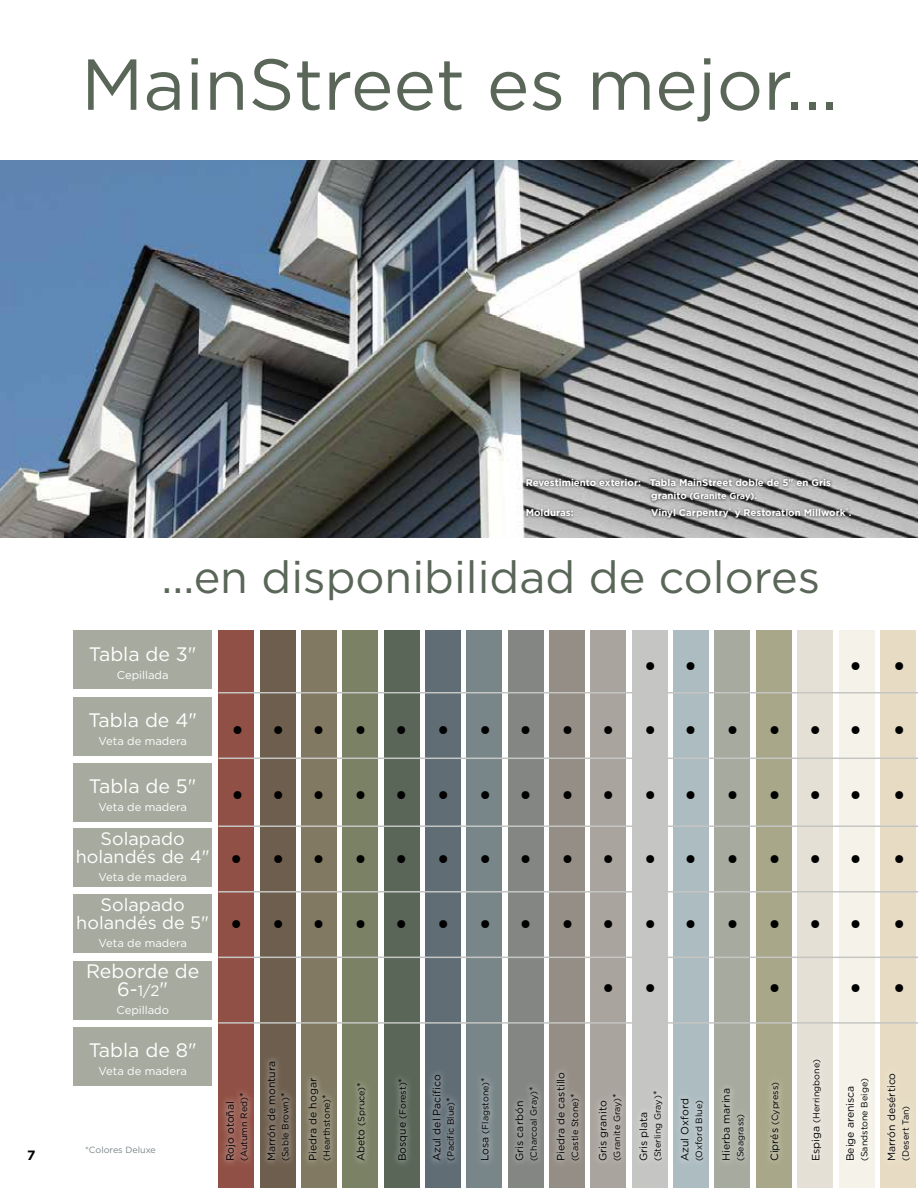
<style>
.page{position:relative;width:918px;height:1188px;background:#fff}
.page>*{position:absolute;margin:0;border:0;box-sizing:border-box;transform-origin:0 0}
.t1{font:72px "Gotham";color:#596658}
.t2{font:45px "Gotham";color:#596658}
.t3{font:36px "Helvetica Neue";color:#000}
.t4{font:19.5px/18px "Gotham";color:#fff;text-align:center}
.t5{font:18px/18px "Gotham";color:#fff;text-align:center}
.t6{font:700 13.5px "Gotham";color:#000}
.t7{font:11.25px "Gotham";color:#fff}
.t8{font:10.5px "Gotham";color:#000}
.t9{font:700 9.75px "Gotham";color:#fff}
.t10{font:9px "Gotham";color:#000}
.t11{font:700 9px "Gotham";color:#fff}
.t12{font:9px "Gotham";color:#798689}
.s1{font-size:9.75px}
.s2{font-size:15px}
.s3{font-size:10.5px}
</style>
<div class="page">
<div style="left:218px;top:630px;width:36px;height:558px;background:#915045"></div>
<div style="left:466px;top:630px;width:36px;height:558px;background:#798689"></div>
<div style="left:301px;top:630px;width:36px;height:558px;background:#817961"></div>
<div style="left:549px;top:630px;width:36px;height:558px;background:#948e86"></div>
<div style="left:384px;top:630px;width:36px;height:558px;background:#596658"></div>
<div style="left:632px;top:630px;width:36px;height:558px;background:#c5c6c3"></div>
<div style="left:260px;top:630px;width:36px;height:558px;background:#6d5e4e"></div>
<div style="left:508px;top:630px;width:36px;height:558px;background:#838683"></div>
<div style="left:342px;top:630px;width:36px;height:558px;background:#7a8164"></div>
<div style="left:591px;top:630px;width:35px;height:558px;background:#a9a49d"></div>
<div style="left:425px;top:630px;width:36px;height:558px;background:#606d75"></div>
<div style="left:673px;top:630px;width:36px;height:558px;background:#adbcc1"></div>
<div style="left:715px;top:630px;width:35px;height:558px;background:#a7aa9e"></div>
<div style="left:756px;top:630px;width:36px;height:558px;background:#a8a789"></div>
<div style="left:797px;top:630px;width:36px;height:558px;background:#e5e0d6"></div>
<div style="left:839px;top:630px;width:35px;height:558px;background:#f5f3e9"></div>
<div style="left:880px;top:630px;width:36px;height:558px;background:#e7dcc3"></div>
<div style="left:592px;top:1088px;width:36px;height:79px;background:#b1aca6"></div>
<svg style="left:554px;top:1071px;width:27px;height:91px;fill:#a19b94"></svg>
<svg style="left:355px;top:1083px;width:13px;height:80px"></svg>
<div style="left:633px;top:1085px;width:36px;height:82px;background:#c9cac7"></div>
<svg style="left:722px;top:1088px;width:25px;height:74px;fill:#b2b5aa"></svg>
<svg style="left:395px;top:1078px;width:15px;height:86px"></svg>
<svg style="left:769px;top:1082px;width:12px;height:80px"></svg>
<svg style="left:514px;top:1087px;width:26px;height:75px;fill:#929592"></svg>
<div style="left:674px;top:1092px;width:36px;height:75px;background:#b5c2c7"></div>
<svg style="left:306px;top:1077px;width:27px;height:86px;fill:#908974"></svg>
<svg style="left:265px;top:1058px;width:28px;height:106px"></svg>
<div style="left:881px;top:1066px;width:35px;height:101px;background:#e8dec7"></div>
<svg style="left:480px;top:1078px;width:13px;height:84px"></svg>
<svg style="left:430px;top:1072px;width:27px;height:91px;fill:#727e85"></svg>
<svg style="left:223px;top:1092px;width:28px;height:72px;fill:#9d645a"></svg>
<div style="left:839px;top:1072px;width:37px;height:95px;background:#f5f4eb"></div>
<div style="left:74px;top:961px;width:138px;height:58px;background:#a7aa9e"></div>
<div style="left:74px;top:697px;width:138px;height:59px;background:#a7aa9e"></div>
<div style="left:74px;top:894px;width:138px;height:59px;background:#a7aa9e"></div>
<div style="left:74px;top:828px;width:138px;height:59px;background:#a7aa9e"></div>
<div style="left:74px;top:1027px;width:138px;height:58px;background:#a7aa9e"></div>
<div style="left:74px;top:630px;width:138px;height:59px;background:#a7aa9e"></div>
<hr style="left:218px;top:825px;width:700px;height:2px;background:#c5c6c3">
<hr style="left:218px;top:891px;width:700px;height:2px;background:#c5c6c3">
<hr style="left:218px;top:758px;width:700px;height:1px;background:#c5c6c3">
<hr style="left:218px;top:957px;width:700px;height:1px;background:#c5c6c3">
<hr style="left:218px;top:1022px;width:700px;height:2px;background:#c5c6c3">
<img style="left:0;top:160px;width:918px;height:377px">
<hr style="left:218px;top:692px;width:700px;height:1px;background:#c5c6c3">
<div style="left:74px;top:763px;width:138px;height:59px;background:#a7aa9e"></div>
<div style="left:524px;top:475px;width:330px;height:45px;background:#000;opacity:.75"></div>
<h1 class="t1" style="left:81px;top:38px;width:759px">MainStreet es mejor...</h1>
<h3 class="t6" style="left:27px;top:1147px;width:10px">7</h3>
<p class="t9" style="left:526px;top:476px;width:307px">Revestimiento exterior: Tabla MainStreet doble de 5" en Gris</p>
<p class="t11" style="left:651px;top:490px;width:108px"><span class="s1">granito</span> (Granite Gray)<span class="s1">.</span></p>
<p class="t9" style="left:526px;top:506px;width:49px">Molduras:</p>
<p class="t9" style="left:651px;top:506px;width:202px">Vinyl Carpentry<sup>®</sup> y Restoration Millwork<sup>®</sup>.</p>
<h2 class="t2" style="left:162px;top:548px;width:660px">...en disponibilidad de colores</h2>
<h3 class="t4" style="left:89px;top:645px;width:109px">Tabla de 3"</h3>
<p class="t7" style="left:117px;top:668px;width:53px">Cepillada</p>
<h3 class="t4" style="left:88px;top:711px;width:110px">Tabla de 4"</h3>
<p class="t7" style="left:99px;top:734px;width:90px">Veta de madera</p>
<h3 class="t4" style="left:89px;top:777px;width:109px">Tabla de 5"</h3>
<p class="t7" style="left:99px;top:800px;width:90px">Veta de madera</p>
<h3 class="t5" style="left:76px;top:829px;width:135px">Solapado holandés de 4"</h3>
<p class="t7" style="left:99px;top:870px;width:90px">Veta de madera</p>
<h3 class="t5" style="left:76px;top:895px;width:134px">Solapado holandés de 5"</h3>
<p class="t7" style="left:99px;top:936px;width:90px">Veta de madera</p>
<h3 class="t4" style="left:86px;top:962px;width:115px">Reborde de<br>6-<span class="s2">1/2</span>"</h3>
<p class="t7" style="left:116px;top:1003px;width:54px">Cepillado</p>
<h3 class="t4" style="left:89px;top:1041px;width:109px">Tabla de 8"</h3>
<p class="t7" style="left:99px;top:1064px;width:90px">Veta de madera</p>
<p class="t12" style="left:85px;top:1144px;width:72px">*Colores Deluxe</p>
<h3 class="t3" style="left:644px;top:640px;width:55px">• •</h3>
<h3 class="t3" style="left:849px;top:640px;width:58px">• •</h3>
<h3 class="t3" style="left:231px;top:704px;width:676px">• • • • • • • • • • • • • • • • •</h3>
<h3 class="t3" style="left:231px;top:769px;width:676px">• • • • • • • • • • • • • • • • •</h3>
<h3 class="t3" style="left:230px;top:833px;width:677px">• • • • • • • • • • • • • • • • •</h3>
<h3 class="t3" style="left:230px;top:898px;width:677px">• • • • • • • • • • • • • • • • •</h3>
<h3 class="t3" style="left:602px;top:962px;width:56px">• •</h3>
<h3 class="t3" style="left:768px;top:962px;width:139px">• • •</h3>
<p class="t10" style="left:810px;top:1161px;width:103px;rotate:-90deg"><span class="s3">Espiga</span> (Herringbone)</p>
<p class="t8" style="left:265px;top:1161px;width:102px;rotate:-90deg">Marrón de montura</p>
<p class="t8" style="left:554px;top:1161px;width:91px;rotate:-90deg">Piedra de castillo</p>
<p class="t8" style="left:430px;top:1161px;width:88px;rotate:-90deg">Azul del Pacífico</p>
<p class="t10" style="left:480px;top:1134px;width:58px;rotate:-90deg">(Flagstone)<span class="s3">*</span></p>
<p class="t8" style="left:306px;top:1161px;width:85px;rotate:-90deg">Piedra de hogar</p>
<p class="t10" style="left:397px;top:1119px;width:42px;rotate:-90deg">(Forest)<span class="s3">*</span></p>
<p class="t10" style="left:769px;top:1161px;width:81px;rotate:-90deg"><span class="s3">Ciprés</span> (Cypress)</p>
<p class="t8" style="left:223px;top:1161px;width:61px;rotate:-90deg">Rojo otoñal</p>
<p class="t10" style="left:238px;top:1161px;width:70px;rotate:-90deg">(Autumn Red)<span class="s3">*</span></p>
<p class="t8" style="left:844px;top:1161px;width:77px;rotate:-90deg">Beige arenisca</p>
<p class="t10" style="left:859px;top:1161px;width:84px;rotate:-90deg">(Sandstone Beige)</p>
<p class="t10" style="left:356px;top:1161px;width:80px;rotate:-90deg"><span class="s3">Abeto</span> (Spruce)<span class="s3">*</span></p>
<p class="t10" style="left:528px;top:1161px;width:76px;rotate:-90deg">(Charcoal Gray)<span class="s3">*</span></p>
<p class="t8" style="left:719px;top:1161px;width:75px;rotate:-90deg">Hierba marina</p>
<p class="t10" style="left:652px;top:1161px;width:72px;rotate:-90deg">(Sterling Gray)<span class="s3">*</span></p>
<p class="t10" style="left:280px;top:1161px;width:70px;rotate:-90deg">(Sable Brown)<span class="s3">*</span></p>
<p class="t8" style="left:596px;top:1161px;width:62px;rotate:-90deg">Gris granito</p>
<p class="t10" style="left:611px;top:1161px;width:70px;rotate:-90deg">(Granite Gray)<span class="s3">*</span></p>
<p class="t10" style="left:569px;top:1161px;width:70px;rotate:-90deg">(Castle Stone)<span class="s3">*</span></p>
<p class="t8" style="left:320px;top:1099px;width:6px;rotate:-90deg">*</p>
<p class="t10" style="left:445px;top:1161px;width:65px;rotate:-90deg">(Pacific Blue)<span class="s3">*</span></p>
<p class="t10" style="left:321px;top:1161px;width:64px;rotate:-90deg">(Hearthstone)</p>
<p class="t8" style="left:678px;top:1161px;width:64px;rotate:-90deg">Azul Oxford</p>
<p class="t10" style="left:693px;top:1161px;width:62px;rotate:-90deg">(Oxford Blue)</p>
<p class="t8" style="left:513px;top:1161px;width:62px;rotate:-90deg">Gris carbón</p>
<p class="t8" style="left:637px;top:1161px;width:51px;rotate:-90deg">Gris plata</p>
<p class="t10" style="left:734px;top:1161px;width:49px;rotate:-90deg">(Seagrass)</p>
<p class="t8" style="left:395px;top:1161px;width:41px;rotate:-90deg">Bosque</p>
<p class="t8" style="left:478px;top:1161px;width:26px;rotate:-90deg">Losa</p>
<p class="t8" style="left:885px;top:1161px;width:90px;rotate:-90deg">Marrón desértico</p>
<p class="t10" style="left:900px;top:1161px;width:57px;rotate:-90deg">(Desert Tan)</p>
</div>
